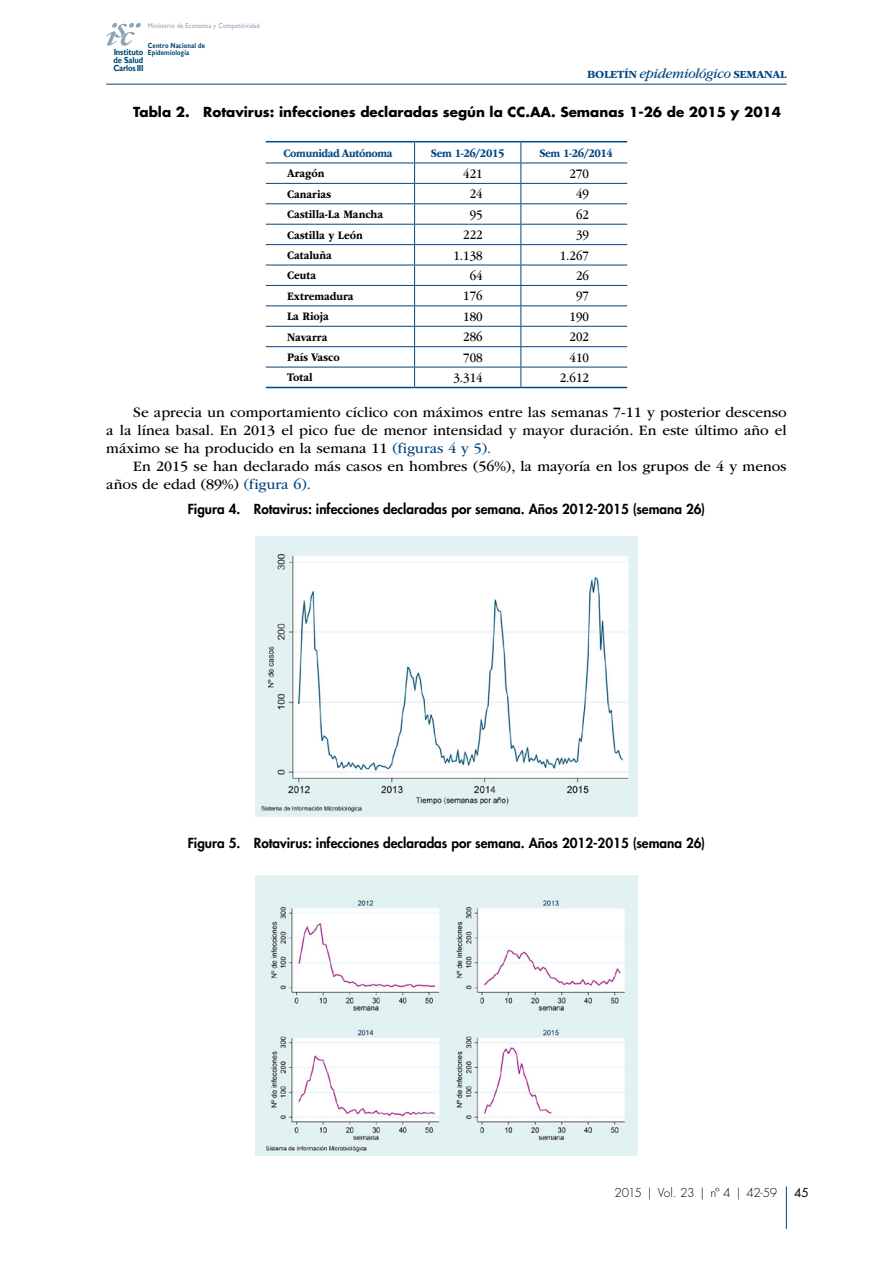
<style>
.page{position:relative;width:893px;height:1263px;background:#fff}
.page>*{position:absolute;margin:0;border:0;box-sizing:border-box;transform-origin:0 0}
.GENERAL-PARRAFO-1-AN{font:15px/18px "ITC Garamond Std";color:#000;text-align:justify}
.GENERAL-PARRAFO-1{font:15px/18px "ITC Garamond Std";color:#000}
.IMAGEN-TITULO{font:800 13.5px "Futura Std";color:#000}
.GENERAL-PARRAFO-1-2{font:700 13.5px "Futura Std";color:#000}
.TABLA-PARRAFO-DERECH{font:13.5px "ITC Garamond Std";color:#000;scale:.9 1}
.TABLA-PARRAFO-2-IZQU{font:700 12px "ITC Garamond Std";color:#000;scale:.9 1}
.TABLA-CABECERA{font:700 12px "ITC Garamond Std";letter-spacing:-.03em;color:#004682;scale:.9 1}
.t1{font:300 12px "Futura Std";letter-spacing:-.045em;color:#000}
.t2{font:12px "Futura Std";color:#000}
.t3{font:700 11.4px "ITC Garamond Std";letter-spacing:-.025em;color:#004682}
.t4{font:700 8.85px/16px "Gill Sans";letter-spacing:-.01em;color:#004570;scale:.86 1}
.t5{font:700 7.35px/6.9px "Gill Sans";letter-spacing:.025em;color:#004570;scale:.8 1}
.t6{font:7.05px "Gill Sans";letter-spacing:.025em;color:#8ea5b7;scale:.9 1}
.s1{font-weight:400;font-style:italic;font-size:14.4px}
.s2{color:#004682}
</style>
<div class="page">
<hr style="left:786px;top:1186px;width:1px;height:43px;background:#004682">
<hr style="left:106px;top:84px;width:681px;height:1px;background:#004682">
<svg style="left:106px;top:23px;width:35px;height:23px"></svg>
<hr style="left:266px;top:163px;width:149px;height:1px;background:#004682">
<hr style="left:415px;top:163px;width:106px;height:1px;background:#004682">
<hr style="left:521px;top:163px;width:106px;height:1px;background:#004682">
<hr style="left:266px;top:183px;width:149px;height:1px;background:#004682">
<hr style="left:415px;top:183px;width:106px;height:1px;background:#004682">
<hr style="left:521px;top:183px;width:106px;height:1px;background:#004682">
<hr style="left:266px;top:203px;width:149px;height:1px;background:#004682">
<hr style="left:415px;top:203px;width:106px;height:1px;background:#004682">
<hr style="left:521px;top:203px;width:106px;height:1px;background:#004682">
<hr style="left:266px;top:224px;width:149px;height:1px;background:#004682">
<hr style="left:415px;top:224px;width:106px;height:1px;background:#004682">
<hr style="left:521px;top:224px;width:106px;height:1px;background:#004682">
<hr style="left:266px;top:244px;width:149px;height:1px;background:#004682">
<hr style="left:415px;top:244px;width:106px;height:1px;background:#004682">
<hr style="left:521px;top:244px;width:106px;height:1px;background:#004682">
<hr style="left:266px;top:265px;width:149px;height:1px;background:#004682">
<hr style="left:415px;top:265px;width:106px;height:1px;background:#004682">
<hr style="left:521px;top:265px;width:106px;height:1px;background:#004682">
<hr style="left:266px;top:285px;width:149px;height:1px;background:#004682">
<hr style="left:415px;top:285px;width:106px;height:1px;background:#004682">
<hr style="left:521px;top:285px;width:106px;height:1px;background:#004682">
<hr style="left:266px;top:305px;width:149px;height:1px;background:#004682">
<hr style="left:415px;top:305px;width:106px;height:1px;background:#004682">
<hr style="left:521px;top:305px;width:106px;height:1px;background:#004682">
<hr style="left:266px;top:326px;width:149px;height:1px;background:#004682">
<hr style="left:415px;top:326px;width:106px;height:1px;background:#004682">
<hr style="left:521px;top:326px;width:106px;height:1px;background:#004682">
<hr style="left:266px;top:346px;width:149px;height:1px;background:#004682">
<hr style="left:415px;top:346px;width:106px;height:1px;background:#004682">
<hr style="left:521px;top:346px;width:106px;height:1px;background:#004682">
<hr style="left:266px;top:367px;width:149px;height:1px;background:#004682">
<hr style="left:415px;top:367px;width:106px;height:1px;background:#004682">
<svg style="left:414px;top:142px;width:1px;height:245px"></svg>
<hr style="left:521px;top:367px;width:106px;height:1px;background:#004682">
<svg style="left:520px;top:142px;width:1px;height:245px"></svg>
<hr style="left:266px;top:141px;width:149px;height:1px;background:#004682">
<hr style="left:415px;top:141px;width:106px;height:1px;background:#004682">
<hr style="left:521px;top:141px;width:106px;height:1px;background:#004682">
<hr style="left:266px;top:387px;width:149px;height:1px;background:#004682">
<hr style="left:415px;top:387px;width:106px;height:1px;background:#004682">
<hr style="left:521px;top:387px;width:106px;height:1px;background:#004682">
<img style="left:255px;top:537px;width:383px;height:279px">
<img style="left:255px;top:876px;width:383px;height:279px">
<p class="t6" style="left:148px;top:21px;width:126px">Ministerio de Economía y Competitividad</p>
<p class="t5" style="left:148px;top:42px;width:73px">Centro Nacional de<br>Epidemiología</p>
<p class="t4" style="left:114px;top:44px;width:37px">Instituto<br>Carlos III</p>
<p class="t4" style="left:114px;top:52px;width:36px">de Salud</p>
<p class="t3" style="left:587px;top:68px;width:201px">BOLETÍN <span class="s1">epidemiológico</span> SEMANAL</p>
<p class="GENERAL-PARRAFO-1-2" style="left:133px;top:103px;width:649px">Tabla 2. Rotavirus: infecciones declaradas según la CC.AA. Semanas 1-26 de 2015 y 2014</p>
<p class="TABLA-CABECERA" style="left:283px;top:146px;width:123px">Comunidad Autónoma</p>
<p class="TABLA-CABECERA" style="left:431px;top:146px;width:83px">Sem 1-26/2015</p>
<p class="TABLA-CABECERA" style="left:539px;top:146px;width:83px">Sem 1-26/2014</p>
<p class="TABLA-PARRAFO-2-IZQU" style="left:287px;top:167px;width:43px">Aragón</p>
<p class="TABLA-PARRAFO-DERECH" style="left:463px;top:166px;width:23px">421</p>
<p class="TABLA-PARRAFO-DERECH" style="left:569px;top:166px;width:23px">270</p>
<p class="TABLA-PARRAFO-2-IZQU" style="left:287px;top:187px;width:51px">Canarias</p>
<p class="TABLA-PARRAFO-DERECH" style="left:470px;top:187px;width:16px">24</p>
<p class="TABLA-PARRAFO-DERECH" style="left:576px;top:187px;width:16px">49</p>
<p class="TABLA-PARRAFO-2-IZQU" style="left:287px;top:208px;width:108px">Castilla-La Mancha</p>
<p class="TABLA-PARRAFO-DERECH" style="left:470px;top:207px;width:16px">95</p>
<p class="TABLA-PARRAFO-DERECH" style="left:576px;top:207px;width:16px">62</p>
<p class="TABLA-PARRAFO-2-IZQU" style="left:287px;top:228px;width:86px">Castilla y León</p>
<p class="TABLA-PARRAFO-DERECH" style="left:463px;top:228px;width:23px">222</p>
<p class="TABLA-PARRAFO-DERECH" style="left:576px;top:228px;width:16px">39</p>
<p class="TABLA-PARRAFO-2-IZQU" style="left:287px;top:248px;width:51px">Cataluña</p>
<p class="TABLA-PARRAFO-DERECH" style="left:453px;top:248px;width:34px">1.138</p>
<p class="TABLA-PARRAFO-DERECH" style="left:560px;top:248px;width:34px">1.267</p>
<p class="TABLA-PARRAFO-2-IZQU" style="left:287px;top:269px;width:34px">Ceuta</p>
<p class="TABLA-PARRAFO-DERECH" style="left:470px;top:268px;width:16px">64</p>
<p class="TABLA-PARRAFO-DERECH" style="left:576px;top:268px;width:16px">26</p>
<p class="TABLA-PARRAFO-2-IZQU" style="left:287px;top:289px;width:76px">Extremadura</p>
<p class="TABLA-PARRAFO-DERECH" style="left:463px;top:289px;width:23px">176</p>
<p class="TABLA-PARRAFO-DERECH" style="left:576px;top:289px;width:16px">97</p>
<p class="TABLA-PARRAFO-2-IZQU" style="left:287px;top:310px;width:48px">La Rioja</p>
<p class="TABLA-PARRAFO-DERECH" style="left:463px;top:309px;width:23px">180</p>
<p class="TABLA-PARRAFO-DERECH" style="left:569px;top:309px;width:23px">190</p>
<p class="TABLA-PARRAFO-2-IZQU" style="left:287px;top:330px;width:46px">Navarra</p>
<p class="TABLA-PARRAFO-DERECH" style="left:463px;top:330px;width:23px">286</p>
<p class="TABLA-PARRAFO-DERECH" style="left:569px;top:330px;width:23px">202</p>
<p class="TABLA-PARRAFO-2-IZQU" style="left:287px;top:350px;width:60px">País Vasco</p>
<p class="TABLA-PARRAFO-DERECH" style="left:463px;top:350px;width:23px">708</p>
<p class="TABLA-PARRAFO-DERECH" style="left:569px;top:350px;width:23px">410</p>
<p class="TABLA-PARRAFO-2-IZQU" style="left:287px;top:371px;width:30px">Total</p>
<p class="TABLA-PARRAFO-DERECH" style="left:453px;top:370px;width:34px">3.314</p>
<p class="TABLA-PARRAFO-DERECH" style="left:560px;top:370px;width:34px">2.612</p>
<p class="GENERAL-PARRAFO-1-AN" style="left:106px;top:404px;width:682px;text-indent:27px">Se aprecia un comportamiento cíclico con máximos entre las semanas 7-11 y posterior descenso a la línea basal. En 2013 el pico fue de menor intensidad y mayor duración. En este último año el máximo se ha producido en la semana 11 <span class="s2">(figuras 4 y 5).</span></p>
<p class="GENERAL-PARRAFO-1" style="left:106px;top:458px;width:682px;text-indent:27px">En 2015 se han declarado más casos en hombres (56%), la mayoría en los grupos de 4 y menos años de edad (89%) <span class="s2">(figura 6).</span></p>
<p class="IMAGEN-TITULO" style="left:188px;top:501px;width:519px">Figura 4. Rotavirus: infecciones declaradas por semana. Años 2012-2015 (semana 26)</p>
<p class="IMAGEN-TITULO" style="left:188px;top:835px;width:519px">Figura 5. Rotavirus: infecciones declaradas por semana. Años 2012-2015 (semana 26)</p>
<p class="t1" style="left:615px;top:1186px;width:164px">2015 | Vol. 23 | nº 4 | 42-59</p>
<p class="t2" style="left:794px;top:1185px;width:16px">45</p>
</div>
